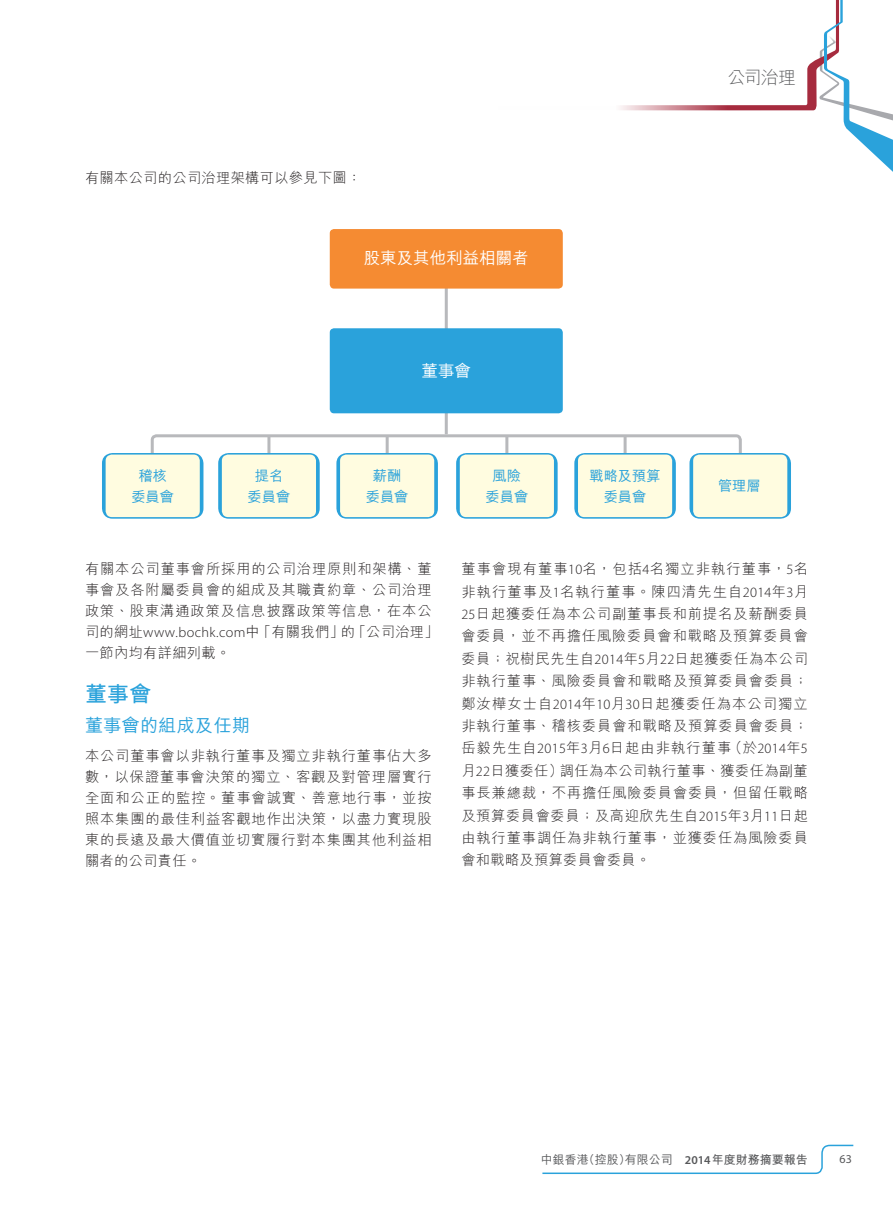
<style>
.page{position:relative;width:893px;height:1212px;background:#fff}
.page>*{position:absolute;margin:0;border:0;box-sizing:border-box;transform-origin:0 0}
.t1{font:700 21.75px "M Hei HK";color:#2aa2db}
.t2{font:500 18px "M Hei HK";letter-spacing:.02em;color:#2aa2db}
.t3{font:300 18px "M Hei HK";color:#57585a}
.t4{font:500 16.5px "M Hei HK";color:#fff}
.t5{font:300 14.25px/22.4px "M Hei HK";letter-spacing:.06em;color:#231f20;text-align:justify}
.t6{font:500 14.25px/21px "M Hei HK";color:#2aa2db;text-align:center}
.t7{font:300 14.25px "M Hei HK";letter-spacing:.02em;color:#231f20}
.t8{font:500 12px "M Hei HK";color:#57585a}
.t9{font:12px "Myriad Pro";color:#57585a}
.s1{font-family:"Myriad Pro"}
.s2{font-family:"Myriad Pro";font-weight:600}
.s3{font-weight:700}
</style>
<div class="page">
<svg style="left:620px;top:0;width:273px;height:172px"></svg>
<svg style="left:542px;top:1144px;width:312px;height:31px"></svg>
<hr style="left:445px;top:259px;width:3px;height:175px;background:#b8b9bc">
<div style="left:330px;top:328px;width:233px;height:85px;background:#2aa2db;border-radius:4px"></div>
<div style="left:330px;top:229px;width:233px;height:60px;background:#f58b32;border-radius:4px"></div>
<svg style="left:102px;top:433px;width:689px;height:86px"></svg>
<p class="t7" style="left:85px;top:168px;width:278px">有關本公司的公司治理架構可以參見下圖：</p>
<p class="t4" style="left:364px;top:245px;width:166px">股東及其他利益相關者</p>
<p class="t4" style="left:421px;top:358px;width:51px">董事會</p>
<p class="t3" style="left:727px;top:65px;width:70px">公司治理</p>
<p class="t6" style="left:131px;top:464px;width:44px">稽核委員會</p>
<p class="t6" style="left:248px;top:464px;width:44px">提名委員會</p>
<p class="t6" style="left:366px;top:464px;width:44px">薪酬委員會</p>
<p class="t6" style="left:485px;top:464px;width:44px">風險委員會</p>
<p class="t6" style="left:589px;top:464px;width:73px">戰略及預算委員會</p>
<p class="t6" style="left:718px;top:474px;width:44px">管理層</p>
<p class="t5" style="left:85px;top:558px;width:355px;line-height:21px;text-align:left">有關本公司董事會所採用的公司治理原則和架構、董事會及各附屬委員會的組成及其職責約章、公司治理政策、股東溝通政策及信息披露政策等信息，在本公司的網址<span class="s1">www.bochk.com</span>中「有關我們」的「公司治理」一節內均有詳細列載。</p>
<h1 class="t1" style="left:85px;top:678px;width:68px">董事會</h1>
<p class="t2" style="left:85px;top:712px;width:167px">董事會的組成及任期</p>
<p class="t5" style="left:85px;top:745px;width:348px;line-height:21px">本公司董事會以非執行董事及獨立非執行董事佔大多數，以保證董事會決策的獨立、客觀及對管理層實行全面和公正的監控。董事會誠實、善意地行事，並按照本集團的最佳利益客觀地作出決策，以盡力實現股東的長遠及最大價值並切實履行對本集團其他利益相關者的公司責任。</p>
<p class="t5" style="left:461px;top:557px;width:348px">董事會現有董事<span class="s1">10</span>名，包括<span class="s1">4</span>名獨立非執行董事，<span class="s1">5</span>名非執行董事及<span class="s1">1</span>名執行董事。陳四清先生自<span class="s1">2014</span>年<span class="s1">3</span>月<span class="s1">25</span>日起獲委任為本公司副董事長和前提名及薪酬委員會委員，並不再擔任風險委員會和戰略及預算委員會委員；祝樹民先生自<span class="s1">2014</span>年<span class="s1">5</span>月<span class="s1">22</span>日起獲委任為本公司非執行董事、風險委員會和戰略及預算委員會委員；鄭汝樺女士自<span class="s1">2014</span>年<span class="s1">10</span>月<span class="s1">30</span>日起獲委任為本公司獨立非執行董事、稽核委員會和戰略及預算委員會委員；岳毅先生自<span class="s1">2015</span>年<span class="s1">3</span>月<span class="s1">6</span>日起由非執行董事（於<span class="s1">2014</span>年<span class="s1">5</span>月<span class="s1">22</span>日獲委任）調任為本公司執行董事、獲委任為副董事長兼總裁，不再擔任風險委員會委員，但留任戰略及預算委員會委員；及高迎欣先生自<span class="s1">2015</span>年<span class="s1">3</span>月<span class="s1">11</span>日起由執行董事調任為非執行董事，並獲委任為風險委員會和戰略及預算委員會委員。</p>
<p class="t8" style="left:541px;top:1151px;width:268px">中銀香港（控股）有限公司 <span class="s2">2014</span><span class="s3">年度財務摘要報告</span></p>
<p class="t9" style="left:840px;top:1152px;width:14px">63</p>
</div>
